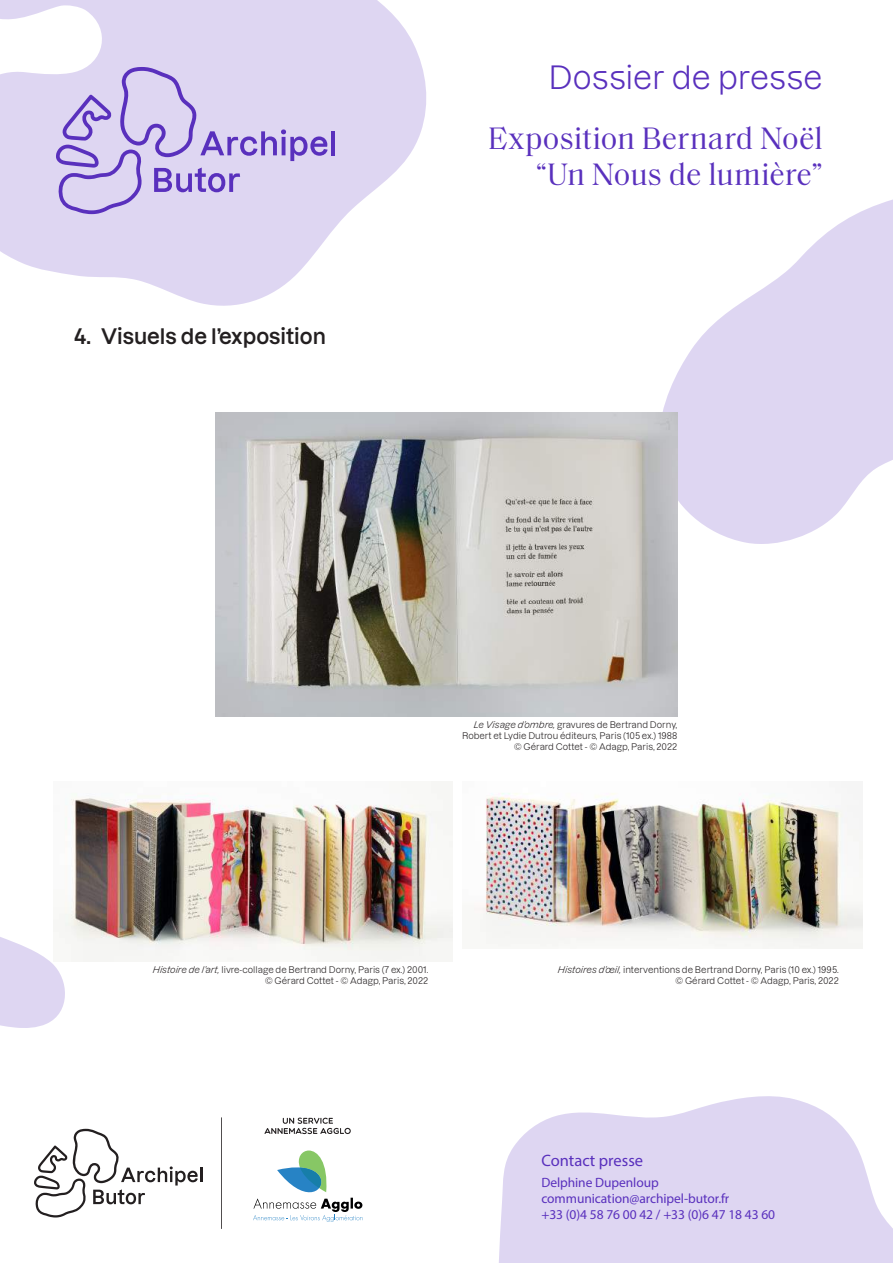
<style>
.page{position:relative;width:893px;height:1263px;background:#fff}
.page>*{position:absolute;margin:0;border:0;box-sizing:border-box;transform-origin:0 0}
.t1{font:31.5px/36px "Saol Text";letter-spacing:-.005em;color:#5930bd;text-align:right}
.t2{font:31.5px "Dazzed";letter-spacing:.005em;color:#5930bd}
.t3{font:600 21px "Dazzed";color:#231f20}
.t4{font:16.5px "Myriad Pro";color:#5930bd}
.t5{font:13.5px/16.2px "Myriad Pro";letter-spacing:-.005em;color:#5930bd}
.t6{font:9px/10.8px "Dazzed";color:#231f20;text-align:right}
.s1{font-style:italic}
</style>
<div class="page">
<svg style="left:499px;top:1096px;width:394px;height:167px;fill:#ded6f2"></svg>
<hr style="left:221px;top:1117px;width:1px;height:112px;background:#231f20">
<svg style="left:253px;top:1150px;width:110px;height:72px"></svg>
<svg style="left:34px;top:1129px;width:168px;height:88px"></svg>
<svg style="left:264px;top:1117px;width:87px;height:17px"></svg>
<svg style="left:0;top:0;width:426px;height:306px;fill:#ded6f2"></svg>
<svg style="left:0;top:937px;width:65px;height:91px"></svg>
<svg style="left:663px;top:199px;width:230px;height:346px;fill:#ded6f2"></svg>
<hr style="left:331px;top:131px;width:4px;height:24px;background:#5930bd">
<svg style="left:56px;top:67px;width:272px;height:147px;background:#cdc1eb"></svg>
<img style="left:216px;top:412px;width:461px;height:304px">
<img style="left:53px;top:781px;width:400px;height:180px">
<img style="left:474px;top:793px;width:388px;height:156px">
<h2 class="t3" style="left:74px;top:319px;width:253px">4. Visuels de l’exposition</h2>
<h1 class="t2" style="left:548px;top:52px;width:276px">Dossier de presse</h1>
<h1 class="t1" style="left:488px;top:118px;width:336px">Exposition Bernard Noël “Un Nous de lumière”</h1>
<p class="t6" style="left:462px;top:718px;width:217px"><span class="s1">Le Visage d’ombre,</span> gravures de Bertrand Dorny,<br>Robert et Lydie Dutrou éditeurs, Paris (105 ex.) 1988 <span class="s1">©</span> Gérard Cottet - © Adagp, Paris, 2022</p>
<p class="t6" style="left:153px;top:963px;width:277px"><span class="s1">Histoire de l’art,</span> livre-collage de Bertrand Dorny, Paris (7 ex.) 2001. <span class="s1">©</span> Gérard Cottet - © Adagp, Paris, 2022</p>
<p class="t6" style="left:558px;top:963px;width:282px"><span class="s1">Histoires d’œil,</span> interventions de Bertrand Dorny, Paris (10 ex.) 1995. <span class="s1">©</span> Gérard Cottet - © Adagp, Paris, 2022</p>
<h3 class="t4" style="left:541px;top:1150px;width:103px">Contact presse</h3>
<h3 class="t5" style="left:541px;top:1174px;width:235px">Delphine Dupenloup communication@archipel-butor.fr<br>+33 (0)4 58 76 00 42 / +33 (0)6 47 18 43 60</h3>
</div>
